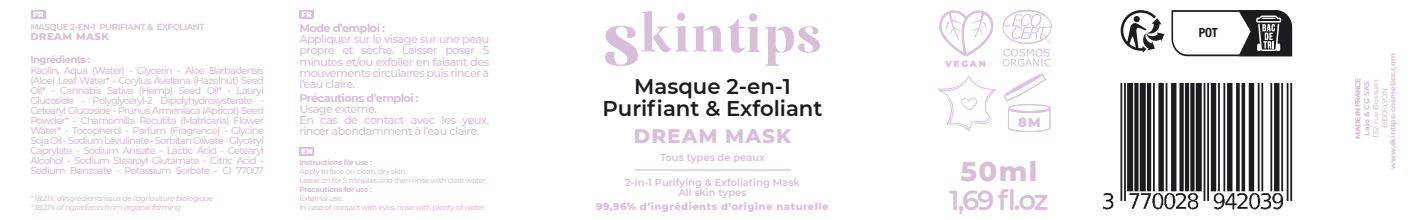
<style>
.page{position:relative;width:1425px;height:220px;background:#fff}
.page>*{position:absolute;margin:0;border:0;box-sizing:border-box;transform-origin:0 0}
.t1{font:600 27.5px "Montserrat";color:#d7bfd8}
.t2{font:800 27.5px "Montserrat";color:#d7bfd8}
.t3{font:600 21.25px/21.2px "Montserrat";color:#1b1c20;text-align:center}
.t4{font:800 20px "Montserrat";letter-spacing:.05em;color:#d7bfd8}
.t5{font:900 13px "Montserrat";color:#d8c2dc}
.t6{font:700 condensed 12.5px "Helvetica Neue LT Com";color:#1b1c20}
.t7{font:500 11.25px/11.2px "Montserrat";letter-spacing:-.05em;color:#d7bfd8;text-align:justify}
.t8{font:700 11.25px "Montserrat";letter-spacing:-.05em;color:#d7bfd8}
.t9{font:500 10px/10px "Montserrat";letter-spacing:-.08em;color:#d7bfd8;text-align:justify}
.t10{font:600 10px/10px "Montserrat";color:#d7bfd8;text-align:center}
.t11{font:800 10px "Montserrat";letter-spacing:.05em;color:#d7bfd8}
.t12{font:700 10px "Montserrat";letter-spacing:-.05em;color:#d7bfd8}
.t13{font:600 8.75px "Montserrat";letter-spacing:-.05em;color:#d7bfd8}
.t14{font:900 8.75px "Montserrat";letter-spacing:.2em;color:#d8c2dc}
.t15{font:500 7.5px/9px "Montserrat";letter-spacing:-.05em;color:#d7bfd8}
.t16{font:italic 500 7.5px/9px "Montserrat";letter-spacing:-.05em;color:#d7bfd8}
.t17{font:700 7.5px "Montserrat";letter-spacing:-.05em;color:#d7bfd8}
.t18{font:700 7.5px "Montserrat";color:#d7bfd8}
.t19{font:500 7.5px/9px "Montserrat";color:#d7bfd8;text-align:center}
.t20{font:800 7.5px "Montserrat";letter-spacing:-.1em;color:#d7bfd8}
.t21{font:900 7.5px "Montserrat";color:#fff}
</style>
<div class="page">
<img style="left:1103px;top:83px;width:190px;height:127px">
<div style="left:299px;top:147px;width:15px;height:8px;background:#d7bfd8"></div>
<div style="left:299px;top:11px;width:15px;height:8px;background:#d7bfd8"></div>
<div style="left:31px;top:11px;width:15px;height:8px;background:#d7bfd8"></div>
<hr style="left:635px;top:169px;width:156px;height:1px;background:#d7bfd8">
<svg style="left:605px;top:11px;width:215px;height:55px"></svg>
<svg style="left:939px;top:10px;width:55px;height:46px"></svg>
<svg style="left:937px;top:75px;width:59px;height:56px"></svg>
<svg style="left:1002px;top:10px;width:50px;height:122px"></svg>
<svg style="left:1171px;top:10px;width:121px;height:46px"></svg>
<svg style="left:1121px;top:10px;width:43px;height:43px"></svg>
<p class="t21" style="left:33px;top:9px;width:12px">FR</p>
<p class="t13" style="left:30px;top:21px;width:176px">MASQUE 2-EN-1 PURIFIANT &amp; EXFOLIANT</p>
<p class="t11" style="left:30px;top:29px;width:80px">DREAM MASK</p>
<p class="t12" style="left:30px;top:53px;width:62px">Ingrédients :</p>
<p class="t9" style="left:30px;top:64px;width:235px">Kaolin, Aqua (Water) - Glycerin - Aloe Barbadensis (Aloe) Leaf Water* - Corylus Avellana (Hazelnut) Seed Oil* - Cannabis Sativa (Hemp) Seed Oil* - Lauryl Glucoside - Polyglyceryl-2 Dipolyhydroxysterate - Cetearyl Glucoside - Prunus Armeniaca (Apricot) Seed Powder* - Chamomilla Recutita (Matricaria) Flower Water* - Tocopherol - Parfum (Fragrance) - Glycine Soja Oil - Sodium Levulinate - Sorbitan Olivate - Glyceryl Caprylate - Sodium Anisate - Lactic Acid - Cetearyl Alcohol - Sodium Stearoyl Glutamate - Citric Acid - Sodium Benzoate - Potassium Sorbate - CI 77007</p>
<p class="t16" style="left:30px;top:193px;width:185px">* 18,21% d’ingrédients issus de l’agriculture biologique * 18,21% of ngredients from organic farming</p>
<p class="t21" style="left:302px;top:9px;width:12px">FR</p>
<p class="t8" style="left:299px;top:20px;width:87px">Mode d’emploi :</p>
<p class="t7" style="left:299px;top:33px;width:191px">Appliquer sur le visage sur une peau propre et sèche. Laisser poser 5 minutes et/ou exfolier en faisant des mouvements circulaires puis rincer à l’eau claire.</p>
<p class="t8" style="left:299px;top:89px;width:121px">Précautions d’emploi :</p>
<p class="t7" style="left:299px;top:103px;width:191px;text-align:left">Usage externe.<br>En cas de contact avec les yeux, rincer abondamment à l’eau claire.</p>
<p class="t21" style="left:301px;top:145px;width:13px">EN</p>
<p class="t17" style="left:299px;top:157px;width:74px">Instructions for use :</p>
<p class="t15" style="left:299px;top:166px;width:190px">Apply to face on clean, dry skin.<br>Leave on for 5 minutes and then rinse with clear water.</p>
<p class="t17" style="left:299px;top:184px;width:74px">Precautions for use :</p>
<p class="t15" style="left:299px;top:193px;width:188px">External use.<br>In case of contact with eyes, rinse with plenty of water.</p>
<h2 class="t3" style="left:602px;top:75px;width:222px">Masque 2-en-1<br>Purifiant &amp; Exfoliant</h2>
<h3 class="t4" style="left:634px;top:121px;width:159px">DREAM MASK</h3>
<p class="t10" style="left:660px;top:151px;width:106px">Tous types de peaux</p>
<p class="t10" style="left:625px;top:176px;width:176px">2-in-1 Purifying &amp; Exfoliating Mask<br>All skin types</p>
<p class="t11" style="left:596px;top:199px;width:234px">99,96% d’ingrédients d’origine naturelle</p>
<p class="t14" style="left:945px;top:57px;width:42px">VEGAN</p>
<h3 class="t5" style="left:1018px;top:112px;width:24px">8 M</h3>
<h1 class="t2" style="left:960px;top:151px;width:78px">50ml</h1>
<h1 class="t1" style="left:949px;top:180px;width:101px">1,69 fl.oz</h1>
<p class="t6" style="left:1199px;top:25px;width:21px">POT</p>
<p class="t18" style="left:1387px;top:169px;width:117px;rotate:-90deg">www.skintips-cosmetics.com</p>
<p class="t20" style="left:1352px;top:138px;width:62px;rotate:-90deg">MADE IN FRANCE</p>
<p class="t17" style="left:1361px;top:136px;width:56px;rotate:-90deg">Lajo &amp; CG SAS</p>
<p class="t19" style="left:1371px;top:138px;width:60px;rotate:-90deg">132 rue Bossuet<br>69006 LYON</p>
</div>
